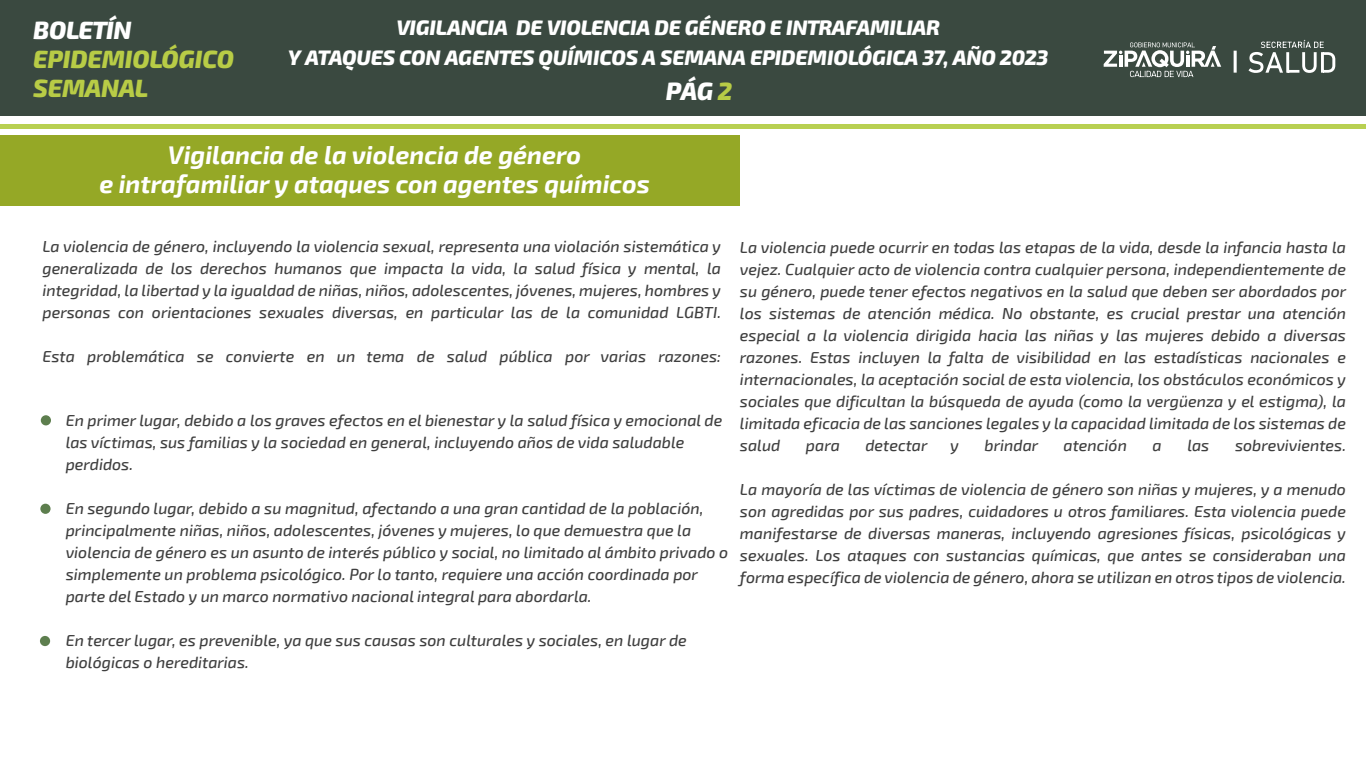
<style>
.page{position:relative;width:1366px;height:768px;background:#fff}
.page>*{position:absolute;margin:0;border:0;box-sizing:border-box;transform-origin:0 0}
.t1{font:italic 700 25px/29px "Exo 2";color:#fff;text-align:center}
.t2{font:italic 800 25px/29px "Exo 2.0";letter-spacing:-.01em;color:#b8cc46}
.t3{font:italic 800 25px "Exo 2.0";letter-spacing:-.03em;color:#fff}
.t4{font:italic 800 21px/30px "Exo 2.0";letter-spacing:-.01em;color:#fff;text-align:center}
.t5{font:italic 500 16px/22px "Exo 2";color:#3f3f3f;text-align:justify}
.s1{color:#b8cc46}
</style>
<div class="page">
<div style="left:0;top:0;width:1366px;height:116px;background:#3a4940"></div>
<hr style="left:0;top:125px;width:1366px;height:4px;background:#b8d052">
<svg style="left:1104px;top:42px;width:117px;height:35px"></svg>
<svg style="left:1248px;top:40px;width:87px;height:33px"></svg>
<hr style="left:1234px;top:51px;width:3px;height:22px;background:#fff">
<div style="left:0;top:135px;width:740px;height:71px;background:#95a826"></div>
<div style="left:41px;top:415px;width:10px;height:10px;background:#5d7e4e;border-radius:50%"></div>
<div style="left:40px;top:504px;width:11px;height:10px;background:#5d7e4e;border-radius:50%"></div>
<div style="left:40px;top:636px;width:10px;height:10px;background:#5d7e4e;border-radius:50%"></div>
<h1 class="t3" style="left:33px;top:15px;width:100px">BOLETÍN</h1>
<h1 class="t2" style="left:33px;top:45px;width:202px">EPIDEMIOLÓGICO<br>SEMANAL</h1>
<h2 class="t4" style="left:288px;top:13px;width:762px">VIGILANCIA DE VIOLENCIA DE GÉNERO E INTRAFAMILIAR<br>Y ATAQUES CON AGENTES QUÍMICOS A SEMANA EPIDEMIOLÓGICA 37, AÑO 2023</h2>
<h1 class="t3" style="left:666px;top:76px;width:68px">PÁG <span class="s1">2</span></h1>
<h1 class="t1" style="left:99px;top:142px;width:552px">Vigilancia de la violencia de género<br>e intrafamiliar y ataques con agentes químicos</h1>
<p class="t5" style="left:42px;top:236px;width:680px">La violencia de género, incluyendo la violencia sexual, representa una violación sistemática y generalizada de los derechos humanos que impacta la vida, la salud física y mental, la integridad, la libertad y la igualdad de niñas, niños, adolescentes, jóvenes, mujeres, hombres y personas con orientaciones sexuales diversas, en particular las de la comunidad LGBTI.</p>
<p class="t5" style="left:42px;top:346px;width:680px">Esta problemática se convierte en un tema de salud pública por varias razones:</p>
<p class="t5" style="left:66px;top:410px;width:658px;text-align:left">En primer lugar, debido a los graves efectos en el bienestar y la salud física y emocional de las víctimas, sus familias y la sociedad en general, incluyendo años de vida saludable perdidos.</p>
<p class="t5" style="left:66px;top:498px;width:664px;text-align:left">En segundo lugar, debido a su magnitud, afectando a una gran cantidad de la población, principalmente niñas, niños, adolescentes, jóvenes y mujeres, lo que demuestra que la violencia de género es un asunto de interés público y social, no limitado al ámbito privado o simplemente un problema psicológico. Por lo tanto, requiere una acción coordinada por parte del Estado y un marco normativo nacional integral para abordarla.</p>
<p class="t5" style="left:66px;top:630px;width:623px">En tercer lugar, es prevenible, ya que sus causas son culturales y sociales, en lugar de biológicas o hereditarias.</p>
<p class="t5" style="left:740px;top:236px;width:608px">La violencia puede ocurrir en todas las etapas de la vida, desde la infancia hasta la vejez. Cualquier acto de violencia contra cualquier persona, independientemente de su género, puede tener efectos negativos en la salud que deben ser abordados por los sistemas de atención médica. No obstante, es crucial prestar una atención especial a la violencia dirigida hacia las niñas y las mujeres debido a diversas razones. Estas incluyen la falta de visibilidad en las estadísticas nacionales e internacionales, la aceptación social de esta violencia, los obstáculos económicos y sociales que dificultan la búsqueda de ayuda (como la vergüenza y el estigma), la limitada eficacia de las sanciones legales y la capacidad limitada de los sistemas de salud</p>
<p class="t5" style="left:806px;top:434px;width:35px">para</p>
<p class="t5" style="left:865px;top:434px;width:64px">detectar</p>
<p class="t5" style="left:950px;top:434px;width:10px">y</p>
<p class="t5" style="left:985px;top:434px;width:55px">brindar</p>
<p class="t5" style="left:1064px;top:434px;width:65px">atención</p>
<p class="t5" style="left:1153px;top:434px;width:11px">a</p>
<p class="t5" style="left:1187px;top:434px;width:24px">las</p>
<p class="t5" style="left:1235px;top:434px;width:112px">sobrevivientes.</p>
<p class="t5" style="left:740px;top:478px;width:608px">La mayoría de las víctimas de violencia de género son niñas y mujeres, y a menudo son agredidas por sus padres, cuidadores u otros familiares. Esta violencia puede manifestarse de diversas maneras, incluyendo agresiones físicas, psicológicas y sexuales. Los ataques con sustancias químicas, que antes se consideraban una forma específica de violencia de género, ahora se utilizan en otros tipos de violencia.</p>
</div>
